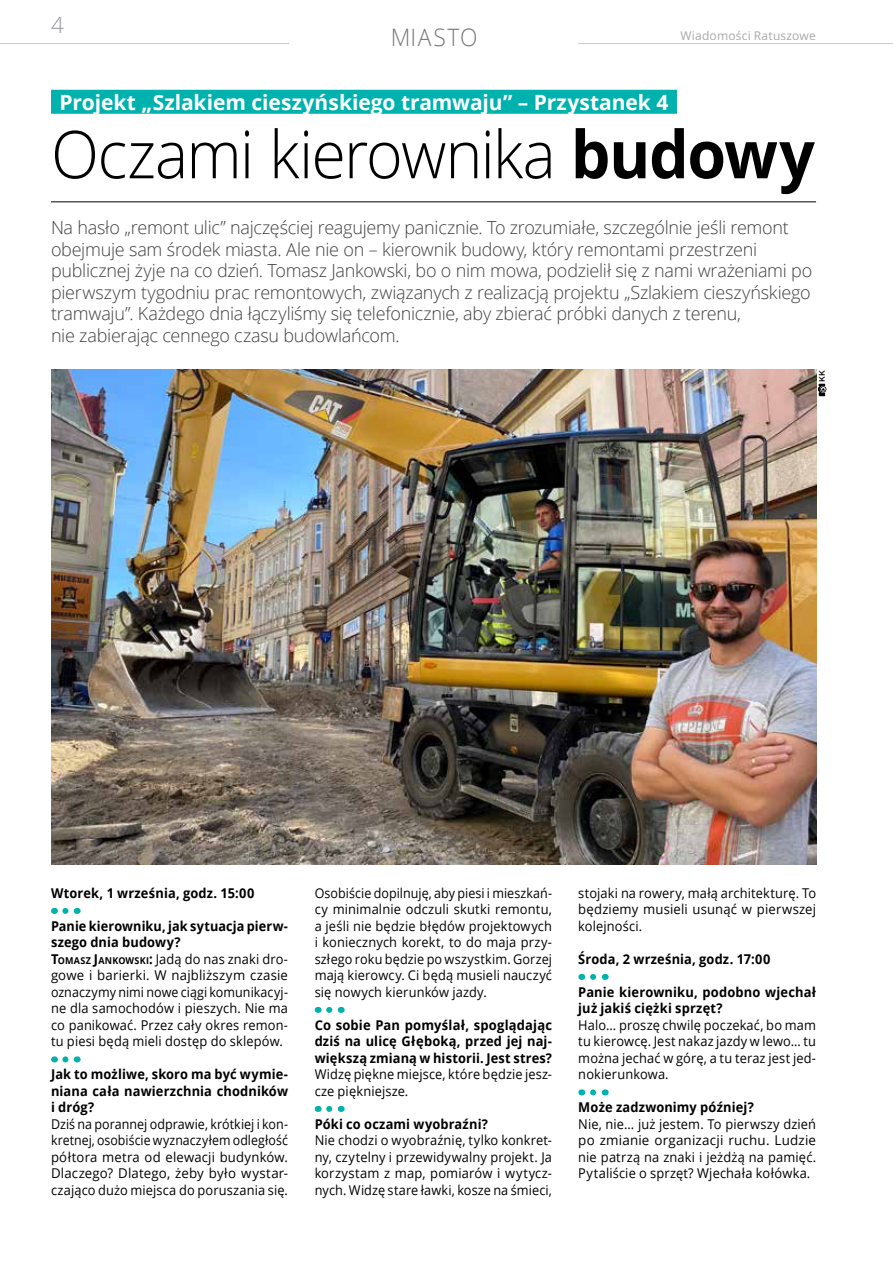
<style>
.page{position:relative;width:893px;height:1263px;background:#fff}
.page>*{position:absolute;margin:0;border:0;box-sizing:border-box;transform-origin:0 0}
.t1{font:300 66px "Open Sans";letter-spacing:-.025em;color:#000;scale:.95 1}
.t2{font:300 24px "Open Sans";letter-spacing:.06em;color:#77787b;scale:.95 1}
.t3{font:300 22.5px "Open Sans";color:#939598}
.t4{font:700 21px "Open Sans";letter-spacing:-.005em;color:#fff}
.t5{font:300 18px/21.6px "Open Sans";letter-spacing:-.015em;color:#414042}
.t6{font:13.5px/16.5px "Open Sans";letter-spacing:.01em;color:#000;text-align:justify;scale:.95 1}
.t7{font:13.5px/16.5px "Open Sans";letter-spacing:.01em;color:#000;text-align:justify;scale:.93 1}
.t8{font:700 13.5px/16.5px "Open Sans";letter-spacing:.01em;color:#000;text-align:justify;scale:.95 1}
.t9{font:700 13.5px/16.5px "Open Sans";letter-spacing:.01em;color:#000;text-align:justify;scale:.96 1}
.t10{font:12px "Open Sans";letter-spacing:.015em;color:#a7a9ac}
.t11{font:8.1px "Montserrat";color:#000}
.s1{font-weight:700}
.s2{font-weight:700;font-size:9.45px}
</style>
<div class="page">
<hr style="left:0;top:43px;width:289px;height:1px;background:#c7c8ca">
<hr style="left:578px;top:43px;width:315px;height:1px;background:#c7c8ca">
<div style="left:51px;top:90px;width:626px;height:24px;background:#00b2ad"></div>
<hr style="left:51px;top:202px;width:765px;height:1px;background:#000">
<svg style="left:65px;top:908px;width:4px;height:6px"></svg>
<svg style="left:65px;top:1056px;width:4px;height:6px"></svg>
<svg style="left:329px;top:1007px;width:4px;height:6px"></svg>
<svg style="left:329px;top:1106px;width:4px;height:6px"></svg>
<svg style="left:593px;top:974px;width:4px;height:6px"></svg>
<svg style="left:593px;top:1089px;width:4px;height:6px"></svg>
<img style="left:51px;top:370px;width:765px;height:494px">
<svg style="left:818px;top:384px;width:8px;height:12px"></svg>
<h3 class="t3" style="left:51px;top:9px;width:14px">4</h3>
<h2 class="t2" style="left:390px;top:21px;width:93px">miasto</h2>
<p class="t10" style="left:680px;top:27px;width:137px">Wiadomości Ratuszowe</p>
<h3 class="t4" style="left:60px;top:87px;width:610px">Projekt „Szlakiem cieszyńskiego tramwaju” – Przystanek 4</h3>
<h1 class="t1" style="left:51px;top:109px;width:805px">Oczami kierownika <span class="s1">budowy</span></h1>
<p class="t5" style="left:51px;top:216px;width:763px">Na hasło „remont ulic” najczęściej reagujemy panicznie. To zrozumiałe, szczególnie jeśli remont obejmuje sam środek miasta. Ale nie on – kierownik budowy, który remontami przestrzeni publicznej żyje na co dzień. Tomasz Jankowski, bo o nim mowa, podzielił się z nami wrażeniami po pierwszym tygodniu prac remontowych, związanych z realizacją projektu „Szlakiem cieszyńskiego tramwaju”. Każdego dnia łączyliśmy się telefonicznie, aby zbierać próbki danych z terenu,<br>nie zabierając cennego czasu budowlańcom.</p>
<p class="t11" style="left:817px;top:382px;width:13px;rotate:-90deg">kk</p>
<p class="t8" style="left:51px;top:884px;width:216px">Wtorek, 1 września, godz. 15:00</p>
<p class="t6" style="left:51px;top:917px;width:251px;text-align:left"><span class="s1">Panie kierowniku, jak sytuacja pierw&shy;szego dnia budowy?<br></span><span class="s1">T</span><span class="s2">OMASZ</span> <span class="s1">J</span><span class="s2">ANKOWSKI</span><span class="s1">:</span> Jadą do nas znaki dro&shy;gowe i barierki. W najbliższym czasie oznaczymy nimi nowe ciągi komunikacyj&shy;ne dla samochodów i pieszych. N ie ma co panikować. Przez cały okres remon&shy;tu piesi będą mieli dostęp do sklepów.</p>
<p class="t8" style="left:51px;top:1066px;width:251px">Jak to możliwe, skoro ma być wymie&shy;niana cała nawierzchnia chodników i dróg?</p>
<p class="t7" style="left:51px;top:1115px;width:256px">Dziś na porannej odprawie, krótkiej i kon&shy;kretnej, osobiście wyznaczyłem odległość półtora metra od elewacji budynków.<br>Dlaczego? Dlatego, żeby było wystar&shy;czająco dużo miejsca do poruszania się.</p>
<p class="t7" style="left:315px;top:884px;width:257px">Osobiście dopilnuję, aby piesi i mieszkań&shy;cy minimalnie odczuli skutki remontu, a jeśli nie będzie błędów projektowych i koniecznych korekt, to do maja przy&shy;szłego roku będzie po wszystkim. Gorzej mają kierowcy. Ci będą musieli nauczyć się nowych kierunków jazdy.</p>
<p class="t9" style="left:315px;top:1016px;width:249px">Co sobie Pan pomyślał, spoglądając dziś na ulicę Głęboką, przed jej naj&shy;większą zmianą w historii. Jest stres?</p>
<p class="t6" style="left:315px;top:1066px;width:251px">Widzę piękne miejsce, które będzie jesz&shy;cze piękniejsze.</p>
<p class="t8" style="left:315px;top:1115px;width:184px">Póki co oczami wyobraźni?</p>
<p class="t6" style="left:315px;top:1132px;width:251px">N ie chodzi o wyobraźnię, tylko konkret&shy;ny, czytelny i przewidywalny projekt. Ja korzystam z map, pomiarów i wytycz&shy;nych. Widzę stare ławki, kosze na śmieci,</p>
<p class="t6" style="left:578px;top:884px;width:252px">stojaki na rowery, małą architekturę. To będziemy musieli usunąć w pierwszej kolejności.</p>
<p class="t8" style="left:578px;top:950px;width:204px">Środa, 2 września, godz. 17:00</p>
<p class="t9" style="left:578px;top:983px;width:249px">Panie kierowniku, podobno wjechał już jakiś ciężki sprzęt?</p>
<p class="t6" style="left:578px;top:1016px;width:252px">Halo… proszę chwilę poczekać, bo mam tu kierowcę. Jest nakaz jazdy w lewo… tu można jechać w górę, a tu teraz jest jed&shy;nokierunkowa.</p>
<p class="t8" style="left:578px;top:1099px;width:186px">Może zadzwonimy później?</p>
<p class="t6" style="left:578px;top:1115px;width:252px">N ie, nie… już jestem. To pierwszy dzień po zmianie organizacji ruchu. Ludzie nie patrzą na znaki i jeżdżą na pamięć.<br>Pytaliście o sprzęt? Wjechała kołówka.</p>
</div>
